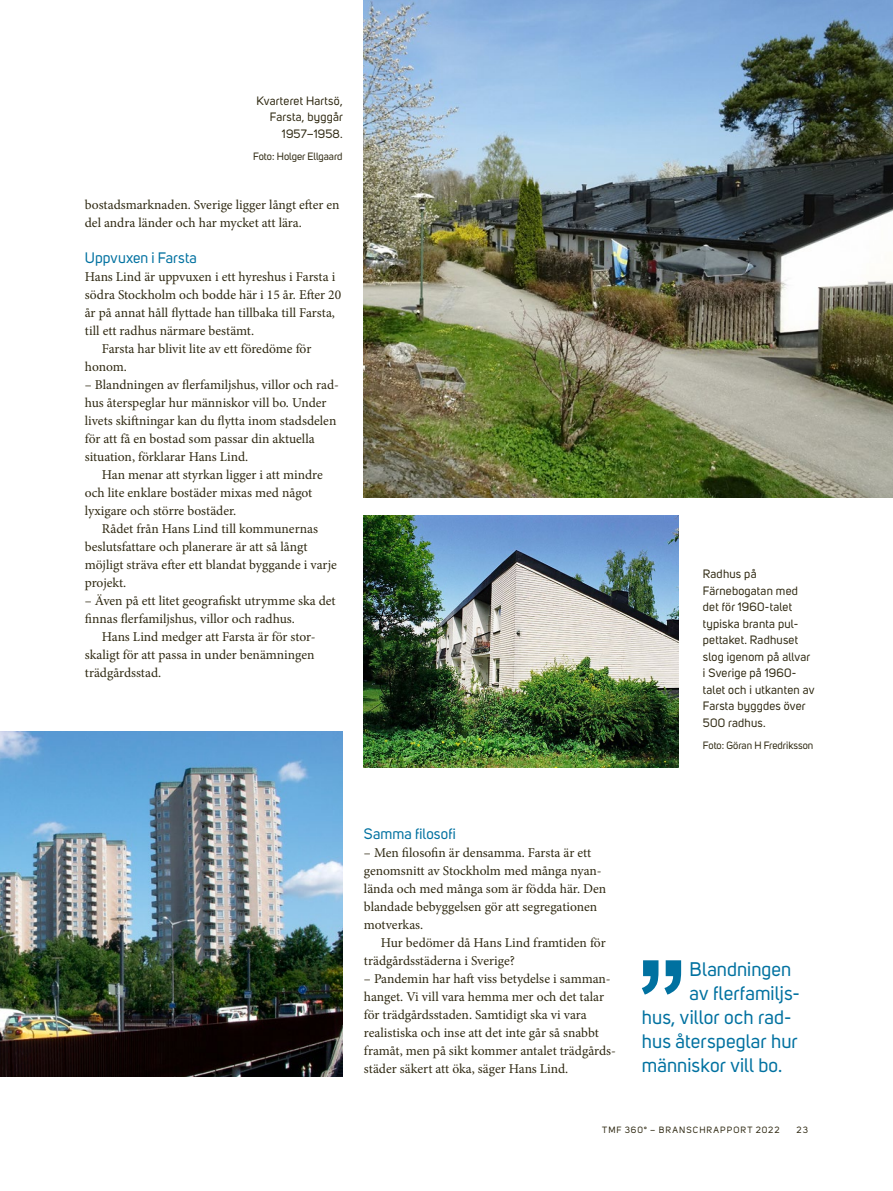
<style>
.page{position:relative;width:893px;height:1191px;background:#fff}
.page>*{position:absolute;margin:0;border:0;box-sizing:border-box;transform-origin:0 0}
.Citat{font:19.5px "Uni Sans";letter-spacing:.005em;color:#0071a0}
.t1{font:15px "Uni Sans";letter-spacing:.01em;color:#0071a0}
.Body{font:13.5px/18px "Minion Pro";color:#2f2912}
.Body_indent{font:13.5px/18px "Minion Pro";color:#2f2912}
.Faktaruta_-_Body{font:12px/16.5px "Uni Sans";letter-spacing:.02em;color:#2f2912}
.Faktaruta_-_Body_sma{font:10.5px "Uni Sans";color:#2f2912}
.t2{font:9px "Uni Sans";letter-spacing:.12em;color:#2f2912}
</style>
<div class="page">
<img style="left:364px;top:0;width:529px;height:497px">
<img style="left:0;top:731px;width:343px;height:345px">
<img style="left:364px;top:515px;width:314px;height:252px">
<svg style="left:642px;top:960px;width:39px;height:34px"></svg>
<p class="Faktaruta_-_Body" style="left:257px;top:92px;width:88px;text-align:right">Kvarteret Hartsö,<br>Farsta, byggår<br>1957–1958.</p>
<p class="Faktaruta_-_Body_sma" style="left:253px;top:150px;width:91px">Foto: Holger Ellgaard</p>
<p class="Body" style="left:85px;top:196px;width:256px">bostadsmarknaden. Sverige ligger långt efter en del andra länder och har mycket att lära.</p>
<h4 class="t1" style="left:85px;top:249px;width:114px">Uppvuxen i Farsta</h4>
<p class="Body" style="left:85px;top:268px;width:258px">Hans Lind är uppvuxen i ett hyreshus i Farsta i södra Stockholm och bodde här i 15 år. Efter 20 år på annat håll flyttade han tillbaka till Farsta, till ett radhus närmare bestämt.</p>
<p class="Body_indent" style="left:85px;top:340px;width:228px;text-indent:17px">Farsta har blivit lite av ett föredöme för honom.</p>
<p class="Body" style="left:85px;top:376px;width:256px">– Blandningen av flerfamiljshus, villor och rad&shy;hus återspeglar hur människor vill bo. Under livets skiftningar kan du flytta inom stadsdelen för att få en bostad som passar din aktuella situation, förklarar Hans Lind.</p>
<p class="Body_indent" style="left:85px;top:466px;width:239px;text-indent:17px">Han menar att styrkan ligger i att mindre och lite enklare bostäder mixas med något lyxigare och större bostäder.</p>
<p class="Body_indent" style="left:85px;top:520px;width:254px;text-indent:17px">Rådet från Hans Lind till kommunernas beslutsfattare och planerare är att så långt möjligt sträva efter ett blandat byggande i varje projekt.</p>
<p class="Body" style="left:85px;top:592px;width:252px">– Även på ett litet geografiskt utrymme ska det finnas flerfamiljshus, villor och radhus.</p>
<p class="Body_indent" style="left:85px;top:628px;width:232px;text-align:justify;text-indent:17px">Hans Lind medger att Farsta är för stor&shy;skaligt för att passa in under benämningen trädgårdsstad.</p>
<p class="Faktaruta_-_Body" style="left:703px;top:566px;width:113px">Radhus på<br>Färnebogatan med det för 1960-talet typiska branta pul&shy;pettaket. Radhuset slog igenom på allvar i Sverige på 1960- talet och i utkanten av<br>Farsta byggdes över<br>500 radhus.</p>
<p class="Faktaruta_-_Body_sma" style="left:703px;top:739px;width:112px">Foto: Göran H Fredriksson</p>
<h4 class="t1" style="left:364px;top:825px;width:93px">Samma filosofi</h4>
<p class="Body" style="left:364px;top:844px;width:244px">– Men filosofin är densamma. Farsta är ett genomsnitt av Stockholm med många nyan&shy;lända och med många som är födda här. Den blandade bebyggelsen gör att segregationen motverkas.</p>
<p class="Body_indent" style="left:364px;top:934px;width:243px;text-indent:17px">Hur bedömer då Hans Lind framtiden för trädgårdsstäderna i Sverige?</p>
<p class="Body" style="left:364px;top:970px;width:253px">– Pandemin har haft viss betydelse i samman&shy;hanget. Vi vill vara hemma mer och det talar för trädgårdsstaden. Samtidigt ska vi vara realistiska och inse att det inte går så snabbt framåt, men på sikt kommer antalet trädgårds&shy;städer säkert att öka, säger Hans Lind.</p>
<p class="Citat" style="left:690px;top:957px;width:103px">Blandningen</p>
<p class="Citat" style="left:690px;top:981px;width:112px">av flerfamiljs-</p>
<p class="Citat" style="left:642px;top:1005px;width:151px">hus, villor och rad-</p>
<p class="Citat" style="left:642px;top:1029px;width:157px">hus återspeglar hur</p>
<p class="Citat" style="left:642px;top:1053px;width:142px">människor vill bo.</p>
<p class="t2" style="left:602px;top:1124px;width:179px">TMF 360° – BRANSCHRAPPORT 2022</p>
<p class="t2" style="left:797px;top:1124px;width:13px">23</p>
</div>
